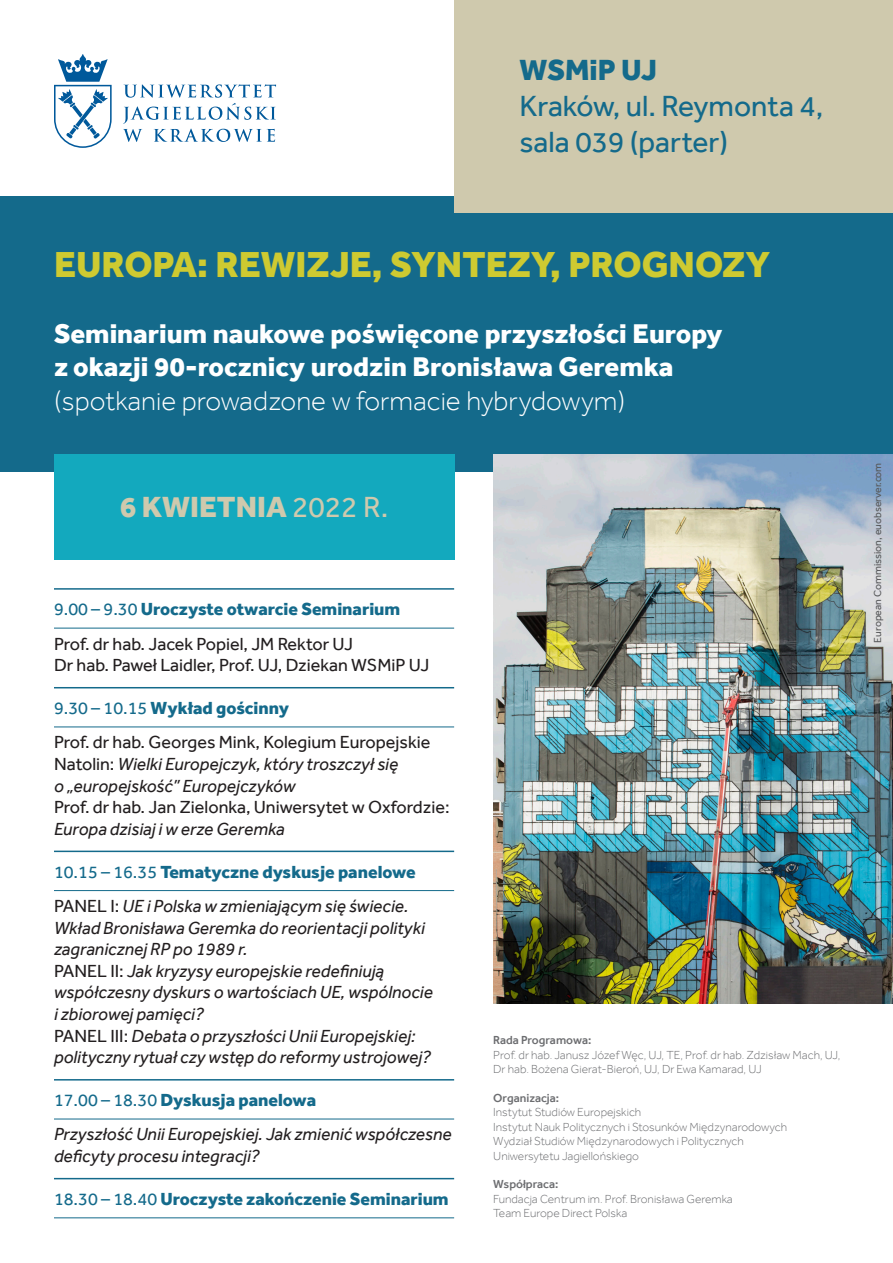
<style>
.page{position:relative;width:893px;height:1263px;background:#fff}
.page>*{position:absolute;margin:0;border:0;box-sizing:border-box;transform-origin:0 0}
.t1{font:800 37.2px "Effra";color:#ceca31}
.t2{font:30px/36px "Effra";color:#146a8b}
.t3{font:800 30px "Effra";color:#cfc9ad}
.t4{font:800 27.9px/33.5px "Effra";color:#fff}
.t5{font:300 27.9px "Effra";color:#fff}
.t6{font:italic 18px/21.6px "Effra";color:#231f20}
.t7{font:18px/21.6px "Effra";color:#231f20}
._1{font:800 18px "Effra";color:#146a8b}
.t8{font:300 12px/14.4px "Effra";color:#6c6d70}
.t9{font:500 12px "Effra";color:#6c6d70}
.t10{font:10.5px "Effra";color:#57585a}
.s1{font-weight:800}
.s2{font-weight:400}
.s3{font-style:italic}
.s4{font-style:normal}
</style>
<div class="page">
<div style="left:0;top:196px;width:893px;height:276px;background:#146a8b"></div>
<div style="left:54px;top:454px;width:400px;height:106px;background:#13a9be"></div>
<hr style="left:54px;top:588px;width:400px;height:2px;background:#146a8b">
<hr style="left:54px;top:628px;width:400px;height:1px;background:#146a8b">
<hr style="left:54px;top:687px;width:400px;height:1px;background:#146a8b">
<hr style="left:54px;top:727px;width:400px;height:1px;background:#146a8b">
<hr style="left:54px;top:851px;width:400px;height:1px;background:#146a8b">
<hr style="left:54px;top:890px;width:400px;height:1px;background:#146a8b">
<hr style="left:54px;top:1079px;width:400px;height:1px;background:#146a8b">
<hr style="left:54px;top:1119px;width:400px;height:1px;background:#146a8b">
<hr style="left:54px;top:1178px;width:400px;height:1px;background:#146a8b">
<hr style="left:54px;top:1217px;width:400px;height:1px;background:#146a8b">
<svg style="left:54px;top:54px;width:58px;height:94px"></svg>
<svg style="left:123px;top:84px;width:153px;height:58px"></svg>
<img style="left:493px;top:454px;width:400px;height:549px">
<div style="left:454px;top:0;width:439px;height:213px;background:#cfc9ad"></div>
<p class="t2" style="left:519px;top:51px;width:306px"><span class="s1">WSMiP UJ<br></span>Kraków, ul. Reymonta 4, sala 039 (parter)</p>
<p class="t1" style="left:54px;top:242px;width:718px">EUROPA: REWIZJE, SYNTEZY, PROGNOZY</p>
<p class="t4" style="left:54px;top:316px;width:670px">Seminarium naukowe poświęcone przyszłości Europy z okazji 90-rocznicy urodzin Bronisława Geremka</p>
<p class="t5" style="left:54px;top:384px;width:573px">(spotkanie prowadzone w formacie hybrydowym)</p>
<p class="t3" style="left:120px;top:489px;width:270px">6 KWIETNIA <span class="s2">2022 R.</span></p>
<p class="_1" style="left:54px;top:598px;width:348px"><span class="s2">9.00 – 9.30</span> Uroczyste otwarcie Seminarium</p>
<p class="t7" style="left:54px;top:632px;width:301px">Prof. dr hab. Jacek Popiel, JM Rektor UJ</p>
<p class="t7" style="left:54px;top:654px;width:377px">Dr hab. Paweł Laidler, Prof. UJ, Dziekan WSMiP UJ</p>
<p class="_1" style="left:54px;top:697px;width:237px"><span class="s2">9.30 – 10.15</span> Wykład gościnny</p>
<p class="t7" style="left:54px;top:731px;width:397px">Prof. dr hab. Georges Mink, Kolegium Europejskie Natolin: <span class="s3">Wielki Europejczyk, który troszczył się<br>o „europejskość” Europejczyków<br></span>Prof. dr hab. Jan Zielonka, Uniwersytet w Oxfordzie:<br><span class="s3">Europa dzisiaj i w erze Geremka</span></p>
<p class="_1" style="left:54px;top:861px;width:363px"><span class="s2">10.15 – 16.35</span> Tematyczne dyskusje panelowe</p>
<p class="t6" style="left:54px;top:895px;width:372px"><span class="s4">PANEL I:</span> UE i Polska w zmieniającym się świecie.<br>Wkład Bronisława Geremka do reorientacji polityki zagranicznej RP po 1989 r.</p>
<p class="t6" style="left:54px;top:960px;width:381px"><span class="s4">PANEL II:</span> Jak kryzysy europejskie redefiniują współczesny dyskurs o wartościach UE, wspólnocie i zbiorowej pamięci?</p>
<p class="t6" style="left:54px;top:1025px;width:378px"><span class="s4">PANEL III:</span> Debata o przyszłości Unii Europejskiej: polityczny rytuał czy wstęp do reformy ustrojowej?</p>
<p class="_1" style="left:54px;top:1089px;width:264px"><span class="s2">17.00 – 18.30</span> Dyskusja panelowa</p>
<p class="t6" style="left:54px;top:1123px;width:399px">Przyszłość Unii Europejskiej. Jak zmienić współczesne deficyty procesu integracji?</p>
<p class="_1" style="left:54px;top:1188px;width:396px"><span class="s2">18.30 – 18.40</span> Uroczyste zakończenie Seminarium</p>
<p class="t9" style="left:493px;top:1033px;width:100px">Rada Programowa:</p>
<p class="t8" style="left:493px;top:1047px;width:349px">Prof. dr hab. Janusz Józef Węc, UJ, TE, Prof. dr hab. Zdzisław Mach, UJ,</p>
<p class="t8" style="left:493px;top:1062px;width:270px">Dr hab. Bożena Gierat-Bieroń, UJ, Dr Ewa Kamarad, UJ</p>
<p class="t9" style="left:493px;top:1091px;width:67px">Organizacja:</p>
<p class="t8" style="left:493px;top:1105px;width:150px">Instytut Studiów Europejskich</p>
<p class="t8" style="left:493px;top:1119px;width:295px">Instytut Nauk Politycznych i Stosunków Międzynarodowych</p>
<p class="t8" style="left:493px;top:1134px;width:252px">Wydział Studiów Międzynarodowych i Politycznych<br>Uniwersytetu Jagiellońskiego</p>
<p class="t9" style="left:493px;top:1177px;width:67px">Współpraca:</p>
<p class="t8" style="left:493px;top:1191px;width:241px">Fundacja Centrum im. Prof. Bronisława Geremka</p>
<p class="t8" style="left:493px;top:1206px;width:135px">Team Europe Direct Polska</p>
<p class="t10" style="left:871px;top:642px;width:181px;rotate:-90deg">European Commission, euobserver.com</p>
</div>
